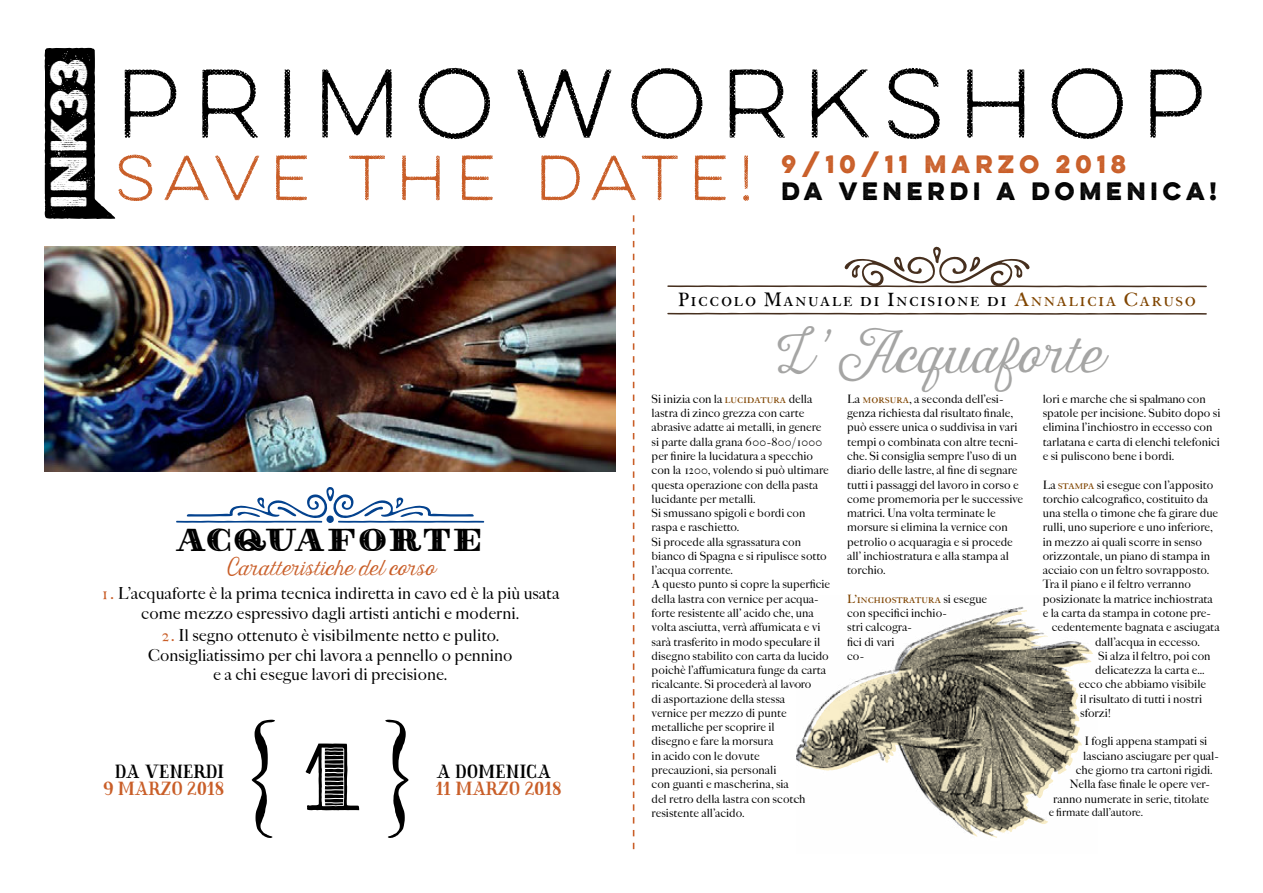
<style>
.page{position:relative;width:1263px;height:893px;background:#fff}
.page>*{position:absolute;margin:0;border:0;box-sizing:border-box;transform-origin:0 0}
.t1{font:95.25px "Thankful Modern Woodcut";color:#000}
.t2{font:87px "Lulo One";letter-spacing:-.05em;color:#000}
.t3{font:57px "Lulo One";letter-spacing:-.045em;color:#c95e28}
.t4{font:47.55px "Harman Script";color:#a5a5a4}
.t5{font:700 45.45px "Eveleth";letter-spacing:.03em;color:#fff}
.t6{font:31.65px "Thankful Modern Decorative";letter-spacing:.03em;color:#000}
.t7{font:700 22.5px "Lulo One";letter-spacing:-.01em;color:#000}
.t8{font:700 22.5px "Lulo One";color:#c95e28}
.t9{font:20.25px "F Caslon Thirty ITC Roman SC";letter-spacing:.08em;color:#000}
.t10{font:19.05px "Harman Script";letter-spacing:.01em;color:#c95e28}
.t11{font:19.05px "Thankful Serif";letter-spacing:-.02em;color:#c95e28}
.t12{font:19.05px "Thankful Serif";letter-spacing:-.04em;color:#000}
.t13{font:18px/19.5px "F Caslon Forty Two ITC";color:#000;text-align:center}
.t14{font:12.75px/14.2px "F Caslon Forty Two ITC";color:#000}
.t15{font:12.75px "F Caslon Thirty ITC Roman SC";color:#804500}
.t16{font:12px "F Caslon Forty Two ITC";color:#000}
.s1{font-family:"F Caslon Thirty ITC";color:#c95e28}
.s2{color:#804500}
.s3{font-family:"F Caslon Thirty ITC Roman SC";color:#804500}
.s4{font-family:"F Caslon Forty Two ITC";color:#000}
</style>
<div class="page">
<svg style="left:633px;top:215px;width:1px;height:634px"></svg>
<img style="left:45px;top:247px;width:571px;height:225px">
<svg style="left:385px;top:720px;width:24px;height:118px"></svg>
<svg style="left:252px;top:720px;width:23px;height:118px"></svg>
<svg style="left:176px;top:487px;width:308px;height:36px"></svg>
<svg style="left:667px;top:246px;width:540px;height:42px"></svg>
<svg style="left:667px;top:313px;width:540px;height:2px"></svg>
<img style="left:797px;top:607px;width:296px;height:231px">
<svg style="left:45px;top:48px;width:70px;height:171px"></svg>
<h3 class="t5" style="left:34px;top:209px;width:151px;rotate:-90deg">INK33</h3>
<h2 class="t2" style="left:115px;top:44px;width:1109px">PRIMO WORKSHOP</h2>
<h3 class="t8" style="left:781px;top:146px;width:351px">9/10/11 MARZO 2018</h3>
<h3 class="t7" style="left:781px;top:173px;width:442px">DA VENERDI A DOMENICA!</h3>
<h3 class="t3" style="left:115px;top:139px;width:651px">SAVE THE DATE!</h3>
<h3 class="t6" style="left:174px;top:521px;width:309px">ACQUAFORTE</h3>
<h3 class="t10" style="left:225px;top:558px;width:211px">Caratteristiche del corso</h3>
<h3 class="t13" style="left:101px;top:584px;width:461px"><span class="s1">1.</span> L’acquaforte è la prima tecnica indiretta in cavo ed è la più usata come mezzo espressivo dagli artisti antichi e moderni.</h3>
<h3 class="t13" style="left:148px;top:626px;width:366px"><span class="s1">2.</span> Il segno ottenuto è visibilmente netto e pulito.<br>Consigliatissimo per chi lavora a pennello o pennino e a chi esegue lavori di precisione.</h3>
<h3 class="t12" style="left:115px;top:760px;width:111px">DA VENERDI</h3>
<h3 class="t11" style="left:103px;top:777px;width:123px">9 MARZO 2018</h3>
<h1 class="t1" style="left:301px;top:721px;width:65px">1</h1>
<h3 class="t12" style="left:436px;top:760px;width:117px">A DOMENICA</h3>
<h3 class="t11" style="left:436px;top:777px;width:128px">11 MARZO 2018</h3>
<h3 class="t9" style="left:678px;top:288px;width:520px">Piccolo Manuale di Incisione di <span class="s2">Annalicia Caruso</span></h3>
<h3 class="t4" style="left:772px;top:328px;width:331px">L’Acquaforte</h3>
<p class="t14" style="left:652px;top:392px;width:180px">Si inizia con la <span class="s3">lucidatura</span> della lastra di zinco grezza con carte abrasive adatte ai metalli, in genere si parte dalla grana 600-800/1000 per finire la lucidatura a specchio con la 1200, volendo si può ultimare questa operazione con della pasta lucidante per metalli.<br>Si smussano spigoli e bordi con raspa e raschietto.<br>Si procede alla sgrassatura con bianco di Spagna e si ripulisce sotto l’acqua corrente.<br>A questo punto si copre la superficie della lastra con vernice per acqua&shy;forte resistente all’ acido che, una volta asciutta, verrà affumicata e vi sarà trasferito in modo speculare il disegno stabilito con carta da lucido poichè l’affumicatura funge da carta ricalcante. Si procederà al lavoro<br>di asportazione della stessa<br>vernice per mezzo di punte metalliche per scoprire il<br>disegno e fare la morsura<br>in acido con le dovute<br>precauzioni, sia personali<br>con guanti e mascherina, sia<br>del retro della lastra con scotch resistente all’acido.</p>
<p class="t14" style="left:847px;top:392px;width:178px">La <span class="s3">morsura</span>, a seconda dell’esi&shy;genza richiesta dal risultato finale, può essere unica o suddivisa in vari tempi o combinata con altre tecni&shy;che. Si consiglia sempre l’uso di un diario delle lastre, al fine di segnare tutti i passaggi del lavoro in corso e come promemoria per le successive matrici. Una volta terminate le morsure si elimina la vernice con petrolio o acquaragia e si procede all’ inchiostratura e alla stampa al torchio.</p>
<p class="t14" style="left:1043px;top:392px;width:179px">lori e marche che si spalmano con spatole per incisione. Subito dopo si elimina l’inchiostro in eccesso con tarlatana e carta di elenchi telefonici e si puliscono bene i bordi.</p>
<p class="t14" style="left:1043px;top:477px;width:172px">La <span class="s3">stampa</span> si esegue con l’apposito</p>
<p class="t14" style="left:1043px;top:492px;width:167px">torchio calcografico, costituito da</p>
<p class="t14" style="left:1043px;top:506px;width:177px">una stella o timone che fa girare due</p>
<p class="t14" style="left:1043px;top:520px;width:171px">rulli, uno superiore e uno inferiore,</p>
<p class="t14" style="left:1043px;top:535px;width:161px">in mezzo ai quali scorre in senso</p>
<p class="t14" style="left:1043px;top:549px;width:169px">orizzontale, un piano di stampa in</p>
<p class="t14" style="left:1043px;top:563px;width:168px">acciaio con un feltro sovrapposto.</p>
<p class="t14" style="left:1043px;top:577px;width:150px">Tra il piano e il feltro verranno</p>
<p class="t14" style="left:1043px;top:592px;width:172px">posizionate la matrice inchiostrata</p>
<p class="t14" style="left:1043px;top:606px;width:170px">e la carta da stampa in cotone pre-</p>
<p class="t14" style="left:1052px;top:620px;width:169px">cedentemente bagnata e asciugata</p>
<p class="t14" style="left:1095px;top:635px;width:106px">dall’acqua in eccesso.</p>
<p class="t14" style="left:1098px;top:649px;width:114px">Si alza il feltro, poi con</p>
<p class="t14" style="left:1095px;top:663px;width:111px">delicatezza la carta e...</p>
<p class="t14" style="left:1079px;top:677px;width:129px">ecco che abbiamo visibile</p>
<p class="t14" style="left:1080px;top:692px;width:124px">il risultato di tutti i nostri</p>
<p class="t14" style="left:1080px;top:706px;width:32px">sforzi!</p>
<p class="t14" style="left:1085px;top:734px;width:124px">I fogli appena stampati si</p>
<p class="t14" style="left:1083px;top:749px;width:137px">lasciano asciugare per qual-</p>
<p class="t14" style="left:1076px;top:763px;width:138px">che giorno tra cartoni rigidi.</p>
<p class="t14" style="left:1070px;top:777px;width:142px">Nella fase finale le opere ver-</p>
<p class="t14" style="left:1053px;top:792px;width:157px">ranno numerate in serie, titolate</p>
<p class="t16" style="left:1049px;top:805px;width:96px">e firmate dall’autore.</p>
<p class="t15" style="left:847px;top:591px;width:142px">L’inchiostratura <span class="s4">si esegue</span></p>
<p class="t14" style="left:847px;top:606px;width:101px">con specifici inchio&shy;stri calcogra-<br>fici di vari<br>co-</p>
</div>
